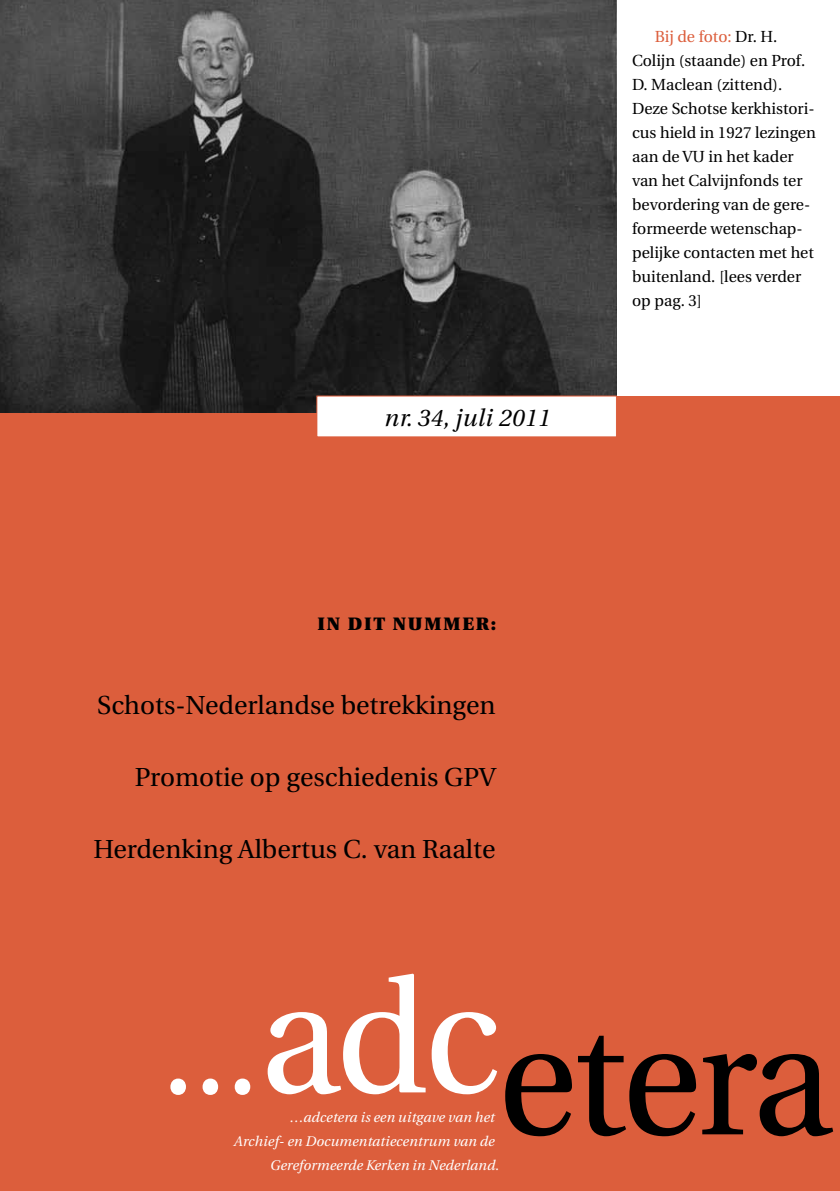
<style>
.page{position:relative;width:840px;height:1191px;background:#fff}
.page>*{position:absolute;margin:0;border:0;box-sizing:border-box;transform-origin:0 0}
.t1{font:160px "Utopia";letter-spacing:-.025em;color:#000;scale:.96 1}
.t2{font:128px "Utopia";color:#fff;scale:.96 1}
.t3{font:26px "Utopia";color:#000}
.t4{font:italic 24px "Utopia";letter-spacing:.01em;color:#000}
.t5{font:900 18px "Utopia";letter-spacing:.1em;color:#000}
.t6{font:16px/24px "Utopia";color:#000}
.t7{font:italic 14px/24px "Utopia";letter-spacing:.01em;color:#fff}
.s1{color:#dc5e3c}
.s2{font-size:160px}
</style>
<div class="page">
<div style="left:0;top:396px;width:839px;height:795px;background:#dc5e3c"></div>
<img style="left:0;top:0;width:616px;height:412px">
<div style="left:317px;top:396px;width:299px;height:41px;background:#fff"></div>
<h3 class="t4" style="left:383px;top:404px;width:167px">nr. 34, juli 2011</h3>
<p class="t5" style="left:317px;top:614px;width:180px">IN DIT NUMMER:</p>
<h3 class="t3" style="left:97px;top:691px;width:399px">Schots-Nederlandse betrekkingen</h3>
<h3 class="t3" style="left:135px;top:763px;width:362px">Promotie op geschiedenis GPV</h3>
<h3 class="t3" style="left:93px;top:835px;width:403px">Herdenking Albertus C. van Raalte</h3>
<p class="t6" style="left:631px;top:25px;width:185px;text-indent:23px"><span class="s1">Bij de foto:</span> Dr. H.<br>Colijn (staande) en Prof.<br>D. Maclean (zittend).<br>Deze Schotse kerkhistori&shy;cus hield in 1927 lezingen aan de VU in het kader van het Calvijnfonds ter bevordering van de gere&shy;formeerde wetenschap&shy;pelijke contacten met het buitenland. [lees verder op pag. 3]</p>
<h2 class="t2" style="left:162px;top:979px;width:354px">...<span class="s2">adc</span></h2>
<h1 class="t1" style="left:497px;top:992px;width:350px">etera</h1>
<p class="t7" style="left:289px;top:1105px;width:207px">…adcetera is een uitgave van het</p>
<p class="t7" style="left:270px;top:1129px;width:230px;text-indent:-36px">Archief- en Documentatiecentrum van de<br>Gereformeerde Kerken in Nederland.</p>
</div>
